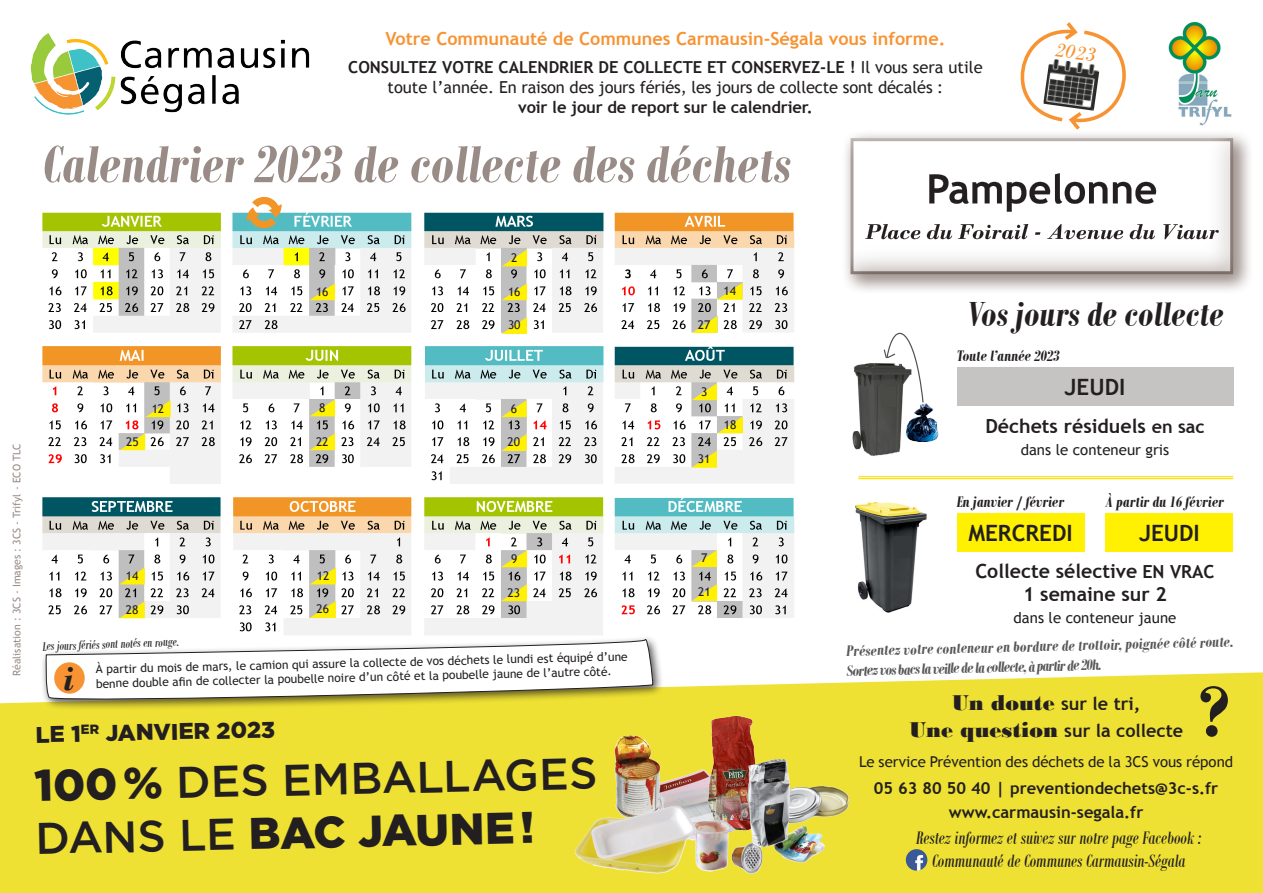
<style>
.page{position:relative;width:1263px;height:893px;background:#fff}
.page>*{position:absolute;margin:0;border:0;box-sizing:border-box;transform-origin:0 0}
.t1{font:700 75px "Bodoni";color:#231f20}
.t2{font:italic 700 57px "Bodoni MT Condensed";color:#998c87}
.t3{font:500 44.25px/53.1px "Gotham HTF";color:#231f20}
.t4{font:italic 700 37.5px "Bodoni MT Condensed";color:#231f20}
.t5{font:italic 700 36px "Bodoni";color:#231f20}
.t6{font:900 22.8px "Gotham HTF";color:#231f20}
.t7{font:700 22.5px "Trebuchet MS";color:#231f20}
.t8{font:italic 20.85px "Bodoni";color:#f79332}
.t9{font:italic 19.5px/22.5px "Bodoni MT Condensed";color:#231f20;text-align:center}
.t10{font:700 19.5px/23.4px "Trebuchet MS";color:#231f20;text-align:center}
.t11{font:700 18px "Trebuchet MS";color:#f79332}
.t12{font:700 18px/27px "Trebuchet MS";color:#231f20;text-align:center}
.t13{font:16.5px/19.8px "Trebuchet MS";letter-spacing:-.01em;color:#231f20;text-align:center}
.t14{font:italic 700 16.5px/20.2px "Bodoni MT Condensed";color:#57585a}
.t15{font:700 16.5px/24px "Trebuchet MS";color:#231f20;text-align:center}
.t16{font:italic 700 16.5px "Bodoni MT Condensed";color:#231f20}
.t17{font:15px "Trebuchet MS";color:#231f20}
.t18{font:italic 13.5px "Bodoni MT Condensed";color:#231f20}
.t19{font:12px "Trebuchet MS";color:#231f20}
.t20{font:10.5px "Trebuchet MS";color:#998c87}
.s1{font-weight:700}
.s2{font-weight:900}
.s3{font-size:18px}
.s4{font-family:"Bodoni MT Black";font-weight:400;font-size:22.5px}
</style>
<div class="page">
<div style="left:0;top:672px;width:1263px;height:221px;background:#eee133"></div>
<img style="left:1168px;top:22px;width:64px;height:104px">
<img style="left:30px;top:33px;width:280px;height:82px">
<svg style="left:1020px;top:22px;width:106px;height:108px"></svg>
<img style="left:771px;top:828px;width:56px;height:36px">
<img style="left:663px;top:767px;width:85px;height:74px">
<img style="left:686px;top:709px;width:79px;height:127px">
<img style="left:689px;top:801px;width:47px;height:76px">
<img style="left:729px;top:841px;width:35px;height:33px">
<img style="left:611px;top:731px;width:52px;height:70px">
<img style="left:568px;top:801px;width:131px;height:74px">
<img style="left:795px;top:780px;width:56px;height:48px">
<img style="left:748px;top:755px;width:47px;height:91px">
<hr style="left:858px;top:476px;width:375px;height:1px;background:#fce215">
<hr style="left:858px;top:478px;width:375px;height:1px;background:#fce215">
<img style="left:852px;top:363px;width:51px;height:93px">
<svg style="left:883px;top:332px;width:41px;height:72px"></svg>
<img style="left:905px;top:402px;width:33px;height:40px">
<div style="left:881px;top:387px;width:15px;height:20px;background:#4a4b46"></div>
<img style="left:855px;top:502px;width:72px;height:111px">
<div style="left:894px;top:536px;width:16px;height:21px;background:#35393c"></div>
<img style="left:906px;top:849px;width:21px;height:22px;border-radius:11px">
<img style="left:43px;top:213px;width:752px;height:421px">
<div style="left:1106px;top:513px;width:127px;height:39px;background:#fff101"></div>
<div style="left:957px;top:513px;width:127px;height:39px;background:#fff101"></div>
<div style="left:957px;top:368px;width:276px;height:38px;background:#c6c4c3"></div>
<div style="left:842px;top:130px;width:411px;height:165px;background:#998c87;opacity:.75"></div>
<div style="left:850px;top:138px;width:392px;height:137px;background:#998c87;opacity:.75"></div>
<svg style="left:310px;top:283px;width:25px;height:17px"></svg>
<svg style="left:502px;top:249px;width:25px;height:17px"></svg>
<svg style="left:502px;top:317px;width:25px;height:17px"></svg>
<svg style="left:502px;top:283px;width:25px;height:17px"></svg>
<svg style="left:717px;top:283px;width:25px;height:17px"></svg>
<svg style="left:692px;top:316px;width:25px;height:17px"></svg>
<svg style="left:691px;top:383px;width:26px;height:17px"></svg>
<svg style="left:691px;top:451px;width:26px;height:17px"></svg>
<svg style="left:717px;top:416px;width:26px;height:17px"></svg>
<svg style="left:501px;top:434px;width:26px;height:17px"></svg>
<svg style="left:501px;top:400px;width:26px;height:17px"></svg>
<svg style="left:310px;top:433px;width:25px;height:17px"></svg>
<svg style="left:310px;top:399px;width:25px;height:17px"></svg>
<svg style="left:145px;top:400px;width:26px;height:17px"></svg>
<svg style="left:120px;top:433px;width:25px;height:17px"></svg>
<svg style="left:119px;top:601px;width:26px;height:17px"></svg>
<svg style="left:119px;top:567px;width:26px;height:17px"></svg>
<svg style="left:310px;top:601px;width:26px;height:17px"></svg>
<svg style="left:310px;top:567px;width:26px;height:17px"></svg>
<svg style="left:501px;top:584px;width:26px;height:17px"></svg>
<svg style="left:501px;top:550px;width:26px;height:17px"></svg>
<svg style="left:691px;top:584px;width:26px;height:17px"></svg>
<svg style="left:691px;top:550px;width:26px;height:17px"></svg>
<svg style="left:246px;top:196px;width:36px;height:34px"></svg>
<div style="left:40px;top:635px;width:624px;height:75px;background:#231f20;opacity:.75"></div>
<svg style="left:45px;top:634px;width:609px;height:71px"></svg>
<div style="left:54px;top:662px;width:31px;height:32px;background:#f79332;border-radius:50%"></div>
<h3 class="t11" style="left:386px;top:27px;width:561px">Votre Communauté de Communes Carmausin-Ségala vous informe.</h3>
<h3 class="t13" style="left:348px;top:57px;width:636px"><span class="s1">CONSULTEZ VOTRE CALENDRIER DE COLLECTE ET CONSERVEZ-LE !</span> Il vous sera utile toute l’année. En raison des jours fériés, les jours de collecte sont décalés :</h3>
<h3 class="t15" style="left:518px;top:95px;width:296px">voir le jour de report sur le calendrier.</h3>
<h2 class="t2" style="left:43px;top:130px;width:749px">Calendrier 2023 de collecte des déchets</h2>
<h3 class="t8" style="left:1057px;top:37px;width:42px;rotate:8deg">2023</h3>
<p class="t19" style="left:316px;top:284px;width:14px">16</p>
<p class="t19" style="left:511px;top:250px;width:8px">2</p>
<p class="t19" style="left:508px;top:284px;width:14px">16</p>
<p class="t19" style="left:723px;top:283px;width:14px">14</p>
<p class="t19" style="left:698px;top:318px;width:14px">27</p>
<p class="t19" style="left:508px;top:318px;width:14px">30</p>
<p class="t20" style="left:10px;top:676px;width:234px;rotate:-90deg">Réalisation : 3CS - Images : 3CS - Trifyl - ECO TLC</p>
<p class="t19" style="left:152px;top:401px;width:14px">12</p>
<p class="t19" style="left:319px;top:400px;width:8px">8</p>
<p class="t19" style="left:511px;top:401px;width:8px">6</p>
<p class="t19" style="left:126px;top:434px;width:14px">25</p>
<p class="t19" style="left:316px;top:434px;width:14px">22</p>
<p class="t19" style="left:508px;top:435px;width:14px">20</p>
<p class="t19" style="left:511px;top:551px;width:8px">9</p>
<p class="t19" style="left:126px;top:568px;width:14px">14</p>
<p class="t19" style="left:317px;top:568px;width:14px">12</p>
<p class="t19" style="left:508px;top:585px;width:14px">23</p>
<p class="t19" style="left:126px;top:602px;width:14px">28</p>
<p class="t19" style="left:316px;top:602px;width:14px">26</p>
<p class="t18" style="left:42px;top:638px;width:138px;rotate:-2deg">Les jours fériés sont notés en rouge.</p>
<p class="t19" style="left:96px;top:660px;width:534px;rotate:-1deg">À partir du mois de mars, le camion qui assure la collecte de vos déchets le lundi est équipé d’une</p>
<p class="t5" style="left:63px;top:657px;width:13px">i</p>
<p class="t19" style="left:96px;top:674px;width:517px;rotate:-1deg">benne double afi n de collecter la poubelle noire d’un côté et la poubelle jaune de l’autre côté.</p>
<h3 class="t6" style="left:36px;top:721px;width:241px;rotate:-1deg">LE 1<sup>ER</sup> JANVIER 2023</h3>
<h3 class="t3" style="left:34px;top:756px;width:565px;rotate:-1deg"><span class="s2">100%</span> DES EMBALLAGES<br>DANS LE <span class="s2">BAC JAUNE!</span></h3>
<p class="t19" style="left:701px;top:384px;width:8px">3</p>
<p class="t19" style="left:698px;top:451px;width:14px">31</p>
<p class="t19" style="left:724px;top:417px;width:14px">18</p>
<p class="t19" style="left:701px;top:551px;width:8px">7</p>
<p class="t19" style="left:698px;top:585px;width:14px">21</p>
<h3 class="t4" style="left:966px;top:291px;width:258px">Vos jours de collecte</h3>
<p class="t16" style="left:957px;top:346px;width:104px">Toute l’année 2023</p>
<p class="t7" style="left:1065px;top:373px;width:62px">JEUDI</p>
<h3 class="t10" style="left:985px;top:415px;width:221px">Déchets résiduels <span class="s3">en sac</span></h3>
<p class="t17" style="left:1021px;top:441px;width:150px">dans le conteneur gris</p>
<h3 class="t16" style="left:957px;top:492px;width:109px">En janvier / février</h3>
<p class="t16" style="left:1106px;top:492px;width:120px">À partir du 16 février</p>
<p class="t7" style="left:968px;top:519px;width:106px">MERCREDI</p>
<p class="t7" style="left:1139px;top:519px;width:62px">JEUDI</p>
<h3 class="t10" style="left:975px;top:559px;width:241px">Collecte sélective <span class="s3">EN VRAC<br></span>1 semaine sur 2</h3>
<p class="t17" style="left:1013px;top:609px;width:164px">dans le conteneur jaune</p>
<h3 class="t14" style="left:846px;top:639px;width:388px;rotate:-1deg">Présentez votre conteneur en bordure de trottoir, poignée côté route.<br>Sortez vos bacs la veille de la collecte, à partir de 20h.</h3>
<h1 class="t1" style="left:1198px;top:667px;width:34px">?</h1>
<h3 class="t12" style="left:909px;top:690px;width:276px"><span class="s4">Un doute</span> sur le tri,<br><span class="s4">Une question</span> sur la collecte</h3>
<p class="t17" style="left:859px;top:753px;width:376px">Le service Prévention des déchets de la 3CS vous répond</p>
<h3 class="t15" style="left:874px;top:776px;width:346px">05 63 80 50 40 | preventiondechets@3c-s.fr www.carmausin-segala.fr</h3>
<h3 class="t9" style="left:916px;top:827px;width:287px">Restez informez et suivez sur notre page Facebook :<br>Communauté de Communes Carmausin-Ségala</h3>
</div>
